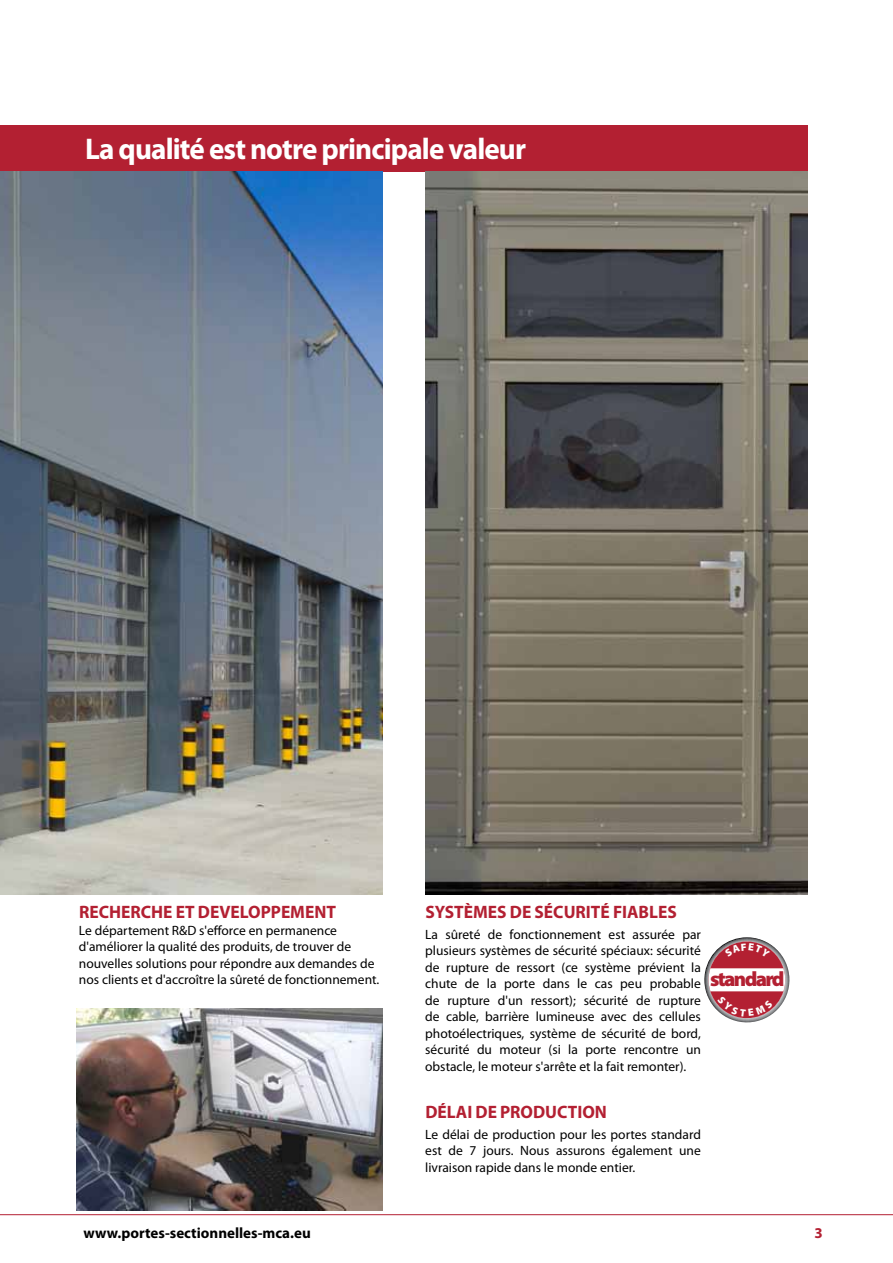
<style>
.page{position:relative;width:893px;height:1263px;background:#fff}
.page>*{position:absolute;margin:0;border:0;box-sizing:border-box;transform-origin:0 0}
.t1{font:700 30px "Myriad Pro";letter-spacing:-.03em;color:#fff}
.t2{font:900 20.7px "Myriad Pro";letter-spacing:-.08em;color:#b32032}
.t3{font:700 18px "Myriad Pro";color:#b32032}
.t4{font:700 15px "Myriad Pro";color:#000}
.t5{font:700 15px "Myriad Pro";color:#b32032}
.t6{font:13.5px/16.5px "Myriad Pro";color:#000;text-align:justify}
</style>
<div class="page">
<hr style="left:0;top:0;width:1px;height:126px;background:#b32032">
<div style="left:0;top:125px;width:808px;height:47px;background:#b32032"></div>
<hr style="left:0;top:1214px;width:893px;height:1px;background:#b32032">
<img style="left:0;top:172px;width:383px;height:723px">
<img style="left:425px;top:172px;width:383px;height:723px">
<img style="left:76px;top:1008px;width:307px;height:203px">
<svg style="left:704px;top:937px;width:86px;height:86px"></svg>
<h1 class="t1" style="left:85px;top:129px;width:443px">La qualité est notre principale valeur</h1>
<h3 class="t3" style="left:79px;top:900px;width:130px">RECHERCHEET DEVE</h3>
<h3 class="t3" style="left:240px;top:900px;width:53px">LOPPEMENT</h3>
<p class="t6" style="left:79px;top:922px;width:302px;text-align:left">Le département R&amp;D s'efforce en permanence d'améliorer la qualité des produits, de trouver de nouvelles solutions pour répondre aux demandes de nos clients et d'accroître la sûreté de fonctionnement.</p>
<h3 class="t3" style="left:425px;top:900px;width:253px">systèmes de sécurité fiables</h3>
<p class="t6" style="left:425px;top:926px;width:277px">La sûreté de fonctionnement est assurée par plusieurs systèmes de sécurité spéciaux: sécurité de rupture de ressort (ce système prévient la chute de la porte dans le cas peu probable de rupture d'un ressort); sécurité de rupture de cable, barrière lumineuse avec des cellules photoélectriques, système de sécurité de bord, sécurité du moteur (si la porte rencontre un obstacle, le moteur s'arrête et la fait remonter).</p>
<h3 class="t3" style="left:425px;top:1100px;width:183px">délai de production</h3>
<p class="t6" style="left:425px;top:1126px;width:277px">Le délai de production pour les portes standard est de 7 jours. Nous assurons également une livraison rapide dans le monde entier.</p>
<h2 class="t2" style="left:710px;top:967px;width:76px">standard</h2>
<p class="t4" style="left:84px;top:1223px;width:229px">www.portes-sectionnelles-mca.eu</p>
<p class="t5" style="left:815px;top:1223px;width:10px">3</p>
</div>
